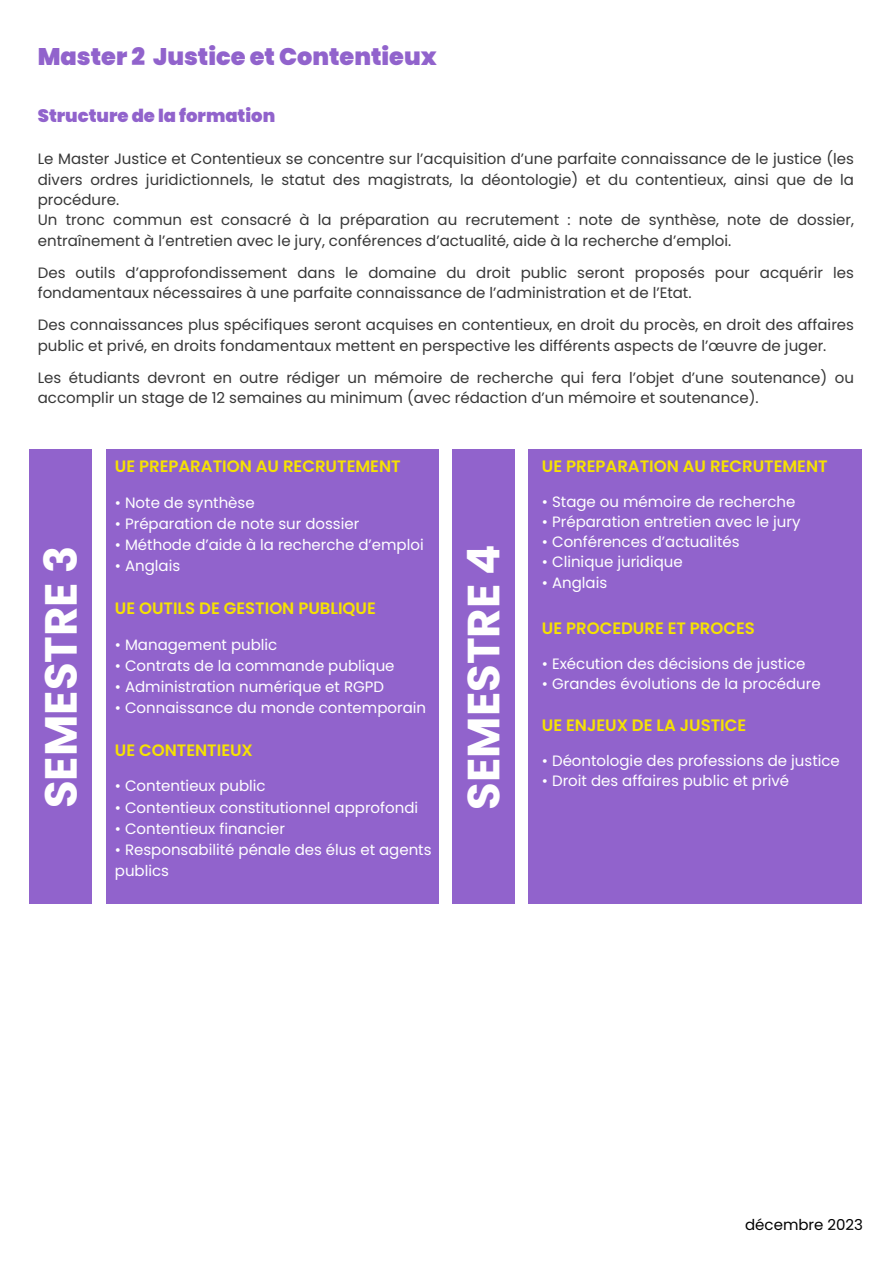
<style>
.page{position:relative;width:893px;height:1264px;background:#fff}
.page>*{position:absolute;margin:0;border:0;box-sizing:border-box;transform-origin:0 0}
.t1{font:700 45px "Poppins";color:#fff}
.t2{font:900 24px "Poppins";color:#9163cc}
.t3{font:900 18px "Poppins";color:#9163cc}
.t4{font:600 16.5px "Poppins";color:#f6e202}
.t5{font:15px/20.2px "Poppins";color:#373737}
.t6{font:15px/21px "Poppins";color:#fff}
.t7{font:15px "Poppins";color:#000}
</style>
<div class="page">
<div style="left:30px;top:449px;width:62px;height:455px;background:#9163cc"></div>
<div style="left:106px;top:449px;width:332px;height:455px;background:#9163cc"></div>
<div style="left:452px;top:449px;width:63px;height:455px;background:#9163cc"></div>
<div style="left:528px;top:449px;width:334px;height:455px;background:#9163cc"></div>
<p class="t2" style="left:38px;top:40px;width:400px">Master 2 Justice et Contentieux</p>
<p class="t3" style="left:38px;top:103px;width:239px">Structure de la formation</p>
<p class="t5" style="left:38px;top:149px;width:817px;text-align:justify">Le Master Justice et Contentieux se concentre sur l’acquisition d’une parfaite connaissance de le justice (les divers ordres juridictionnels, le statut des magistrats, la déontologie) et du contentieux, ainsi que de la procédure.</p>
<p class="t5" style="left:38px;top:210px;width:817px">Un tronc commun est consacré à la préparation au recrutement : note de synthèse, note de dossier, entraînement à l’entretien avec le jury, conférences d’actualité, aide à la recherche d’emploi.</p>
<p class="t5" style="left:38px;top:262px;width:817px">Des outils d’approfondissement dans le domaine du droit public seront proposés pour acquérir les fondamentaux nécessaires à une parfaite connaissance de l’administration et de l’Etat.</p>
<p class="t5" style="left:38px;top:315px;width:817px">Des connaissances plus spécifiques seront acquises en contentieux, en droit du procès, en droit des affaires public et privé, en droits fondamentaux mettent en perspective les différents aspects de l’œuvre de juger.</p>
<p class="t5" style="left:38px;top:367px;width:817px">Les étudiants devront en outre rédiger un mémoire de recherche qui fera l’objet d’une soutenance) ou accomplir un stage de 12 semaines au minimum (avec rédaction d’un mémoire et soutenance).</p>
<p class="t4" style="left:115px;top:454px;width:287px">UE PREPARATION AU RECRUTEMENT</p>
<p class="t6" style="left:115px;top:492px;width:141px">• Note de synthèse</p>
<p class="t6" style="left:115px;top:513px;width:246px">• Préparation de note sur dossier</p>
<p class="t6" style="left:115px;top:534px;width:310px">• Méthode d’aide à la recherche d’emploi</p>
<p class="t6" style="left:115px;top:555px;width:67px">• Anglais</p>
<p class="t4" style="left:115px;top:596px;width:262px">UE OUTILS DE GESTION PUBLIQUE</p>
<p class="t6" style="left:115px;top:634px;width:164px">• Management public</p>
<p class="t6" style="left:115px;top:655px;width:281px">• Contrats de la commande publique</p>
<p class="t6" style="left:115px;top:676px;width:271px">• Administration numérique et RGPD</p>
<p class="t6" style="left:115px;top:697px;width:313px">• Connaissance du monde contemporain</p>
<p class="t4" style="left:115px;top:738px;width:139px">UE CONTENTIEUX</p>
<p class="t6" style="left:115px;top:775px;width:152px">• Contentieux public</p>
<p class="t6" style="left:115px;top:796px;width:305px">• Contentieux constitutionnel approfondi</p>
<p class="t6" style="left:115px;top:817px;width:172px">• Contentieux financier</p>
<p class="t6" style="left:115px;top:838px;width:318px">• Responsabilité pénale des élus et agents publics</p>
<p class="t1" style="left:29px;top:808px;width:264px;rotate:-90deg">SEMESTRE 3</p>
<p class="t1" style="left:452px;top:809px;width:267px;rotate:-90deg">SEMESTRE 4</p>
<p class="t4" style="left:542px;top:454px;width:287px">UE PREPARATION AU RECRUTEMENT</p>
<p class="t6" style="left:542px;top:491px;width:255px">• Stage ou mémoire de recherche</p>
<p class="t6" style="left:542px;top:511px;width:260px">• Préparation entretien avec le jury</p>
<p class="t6" style="left:542px;top:531px;width:199px">• Conférences d’actualités</p>
<p class="t6" style="left:542px;top:551px;width:142px">• Clinique juridique</p>
<p class="t6" style="left:542px;top:571px;width:67px">• Anglais</p>
<p class="t4" style="left:542px;top:616px;width:214px">UE PROCEDURE ET PROCES</p>
<p class="t6" style="left:542px;top:653px;width:265px">• Exécution des décisions de justice</p>
<p class="t6" style="left:542px;top:673px;width:280px">• Grandes évolutions de la procédure</p>
<p class="t4" style="left:542px;top:713px;width:206px">UE ENJEUX DE LA JUSTICE</p>
<p class="t6" style="left:542px;top:750px;width:299px">• Déontologie des professions de justice</p>
<p class="t6" style="left:542px;top:770px;width:249px">• Droit des affaires public et privé</p>
<p class="t7" style="left:745px;top:1214px;width:119px">décembre 2023</p>
</div>
